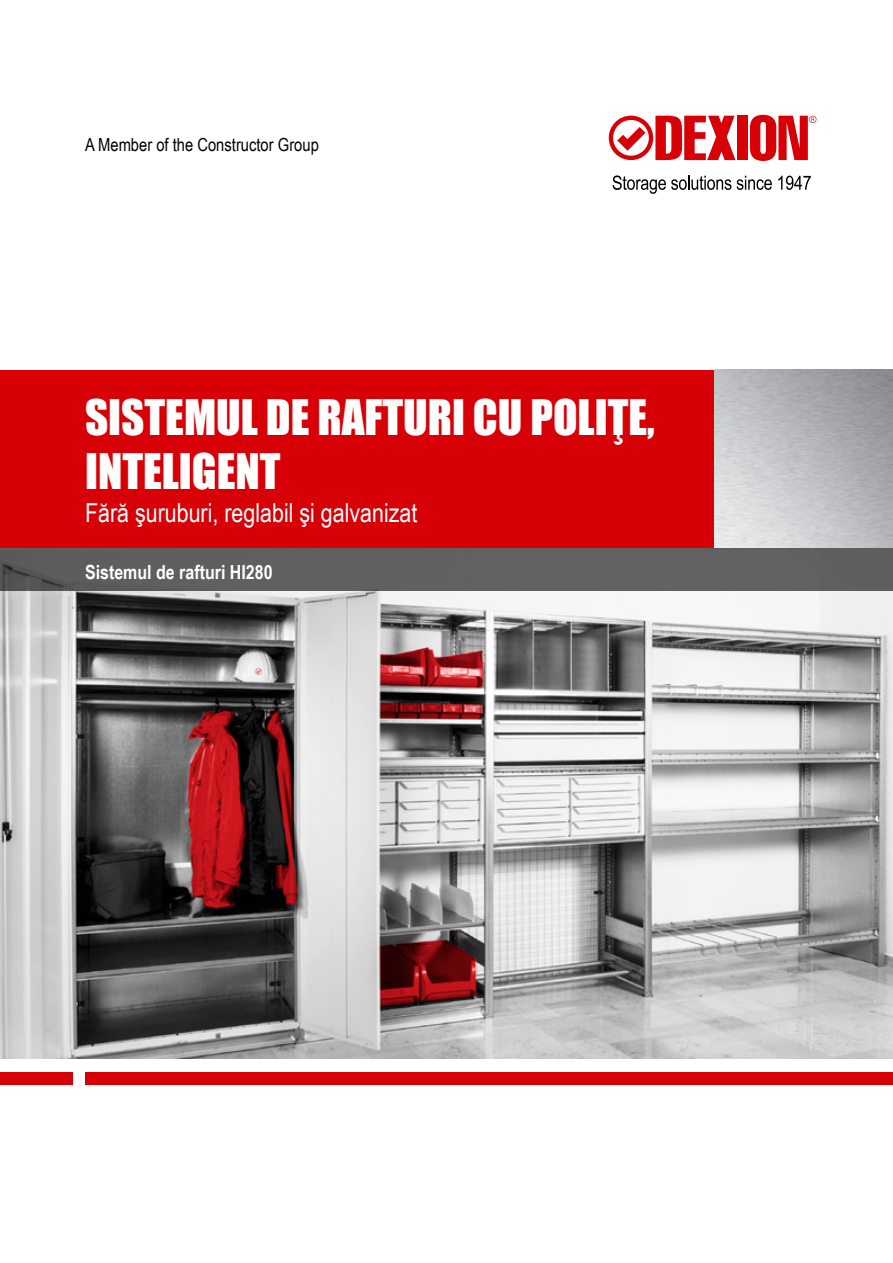
<style>
.page{position:relative;width:893px;height:1263px;background:#fff}
.page>*{position:absolute;margin:0;border:0;box-sizing:border-box;transform-origin:0 0}
.t1{font:45px/54px "Impact";color:#fff}
.t2{font:26.1px "Arial Narrow";color:#fff}
.t3{font:700 19.5px "Arial Narrow";color:#fff}
.t4{font:18px "Arial Narrow";color:#000}
</style>
<div class="page">
<div style="left:0;top:370px;width:714px;height:178px;background:#d70006"></div>
<div style="left:85px;top:1071px;width:808px;height:13px;background:#d70006"></div>
<div style="left:0;top:1071px;width:72px;height:13px;background:#d70006"></div>
<img style="left:714px;top:370px;width:179px;height:179px">
<div style="left:737px;top:116px;width:10px;height:44px;background:#d70006"></div>
<svg style="left:609px;top:116px;width:126px;height:44px"></svg>
<svg style="left:750px;top:115px;width:66px;height:46px"></svg>
<svg style="left:613px;top:175px;width:118px;height:19px"></svg>
<svg style="left:737px;top:176px;width:35px;height:14px"></svg>
<svg style="left:778px;top:176px;width:33px;height:14px"></svg>
<img style="left:0;top:591px;width:893px;height:468px">
<div style="left:0;top:549px;width:893px;height:42px;background:#606060"></div>
<p class="t4" style="left:85px;top:131px;width:235px">A Member of the Constructor Group</p>
<p class="t1" style="left:85px;top:389px;width:571px">SISTEMUL DE RAFTURI CU POLIŢE,<br>INTELIGENT</p>
<p class="t2" style="left:85px;top:494px;width:334px">Fără şuruburi, reglabil şi galvanizat</p>
<p class="t3" style="left:85px;top:557px;width:189px">Sistemul de rafturi HI280</p>
</div>
